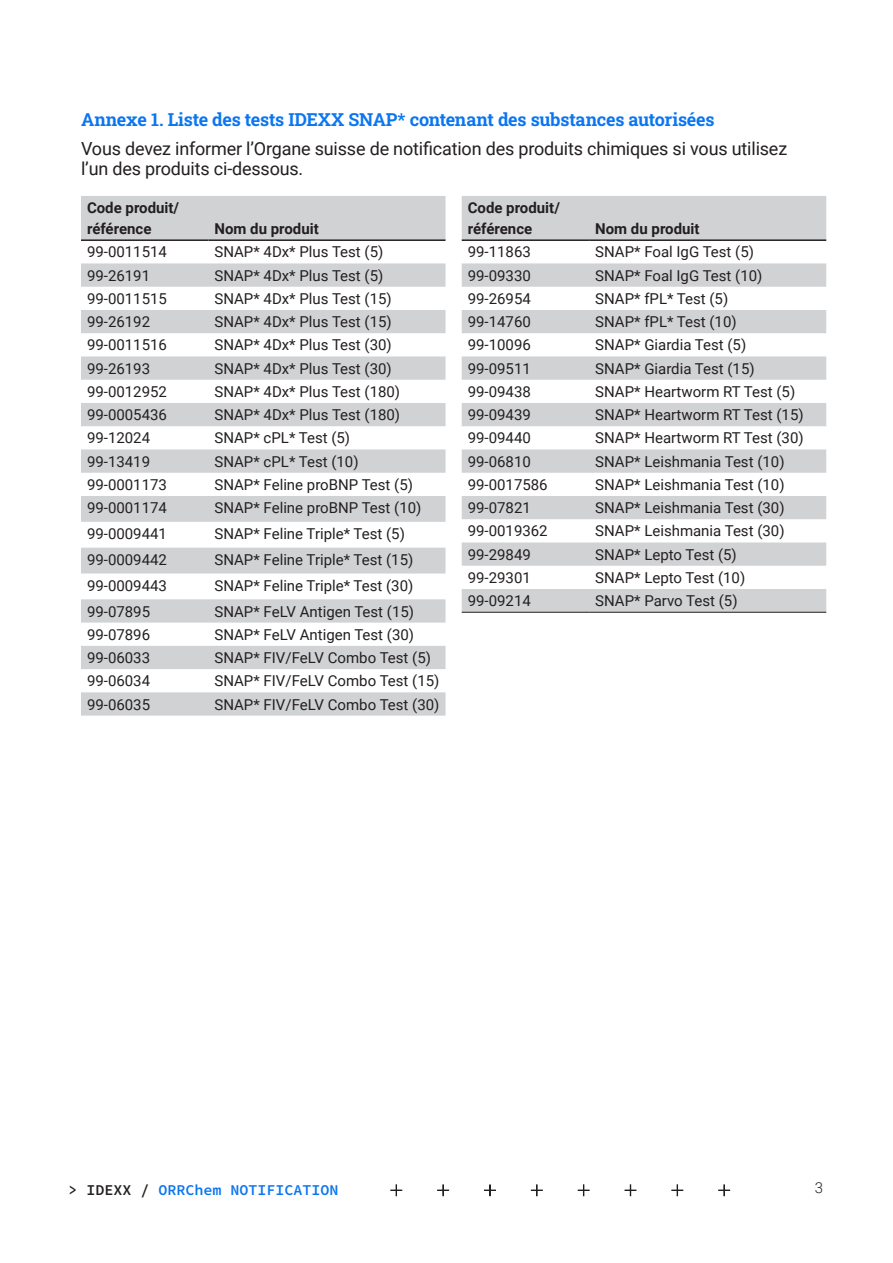
<style>
.page{position:relative;width:893px;height:1263px;background:#fff}
.page>*{position:absolute;margin:0;border:0;box-sizing:border-box;transform-origin:0 0}
.LETTER_COPY{font:18px/19.5px "Roboto";letter-spacing:-.01em;color:#231f20}
.SUBHEAD{font:18px "Roboto Slab";letter-spacing:-.015em;color:#0b76f0}
.LETTER_COPY-2{font:15px "Roboto";color:#231f20}
.LETTER_COPY-3{font:700 15px/21px "Roboto";color:#231f20}
.t1{font:600 15px "Source Code Pro";color:#0b76f0}
.t2{font:300 15px "Roboto";color:#231f20}
.s1{color:#231f20}
</style>
<div class="page">
<svg style="left:390px;top:1184px;width:12px;height:12px"></svg>
<svg style="left:437px;top:1184px;width:12px;height:12px"></svg>
<svg style="left:484px;top:1184px;width:12px;height:12px"></svg>
<svg style="left:531px;top:1184px;width:12px;height:12px"></svg>
<svg style="left:578px;top:1184px;width:11px;height:12px"></svg>
<svg style="left:625px;top:1184px;width:11px;height:12px"></svg>
<svg style="left:671px;top:1184px;width:12px;height:12px"></svg>
<svg style="left:718px;top:1184px;width:12px;height:12px"></svg>
<svg style="left:462px;top:196px;width:364px;height:416px;fill:#d1d2d4"></svg>
<hr style="left:462px;top:239px;width:127px;height:2px;background:#231f20">
<hr style="left:589px;top:239px;width:237px;height:2px;background:#231f20">
<hr style="left:462px;top:612px;width:127px;height:1px;background:#231f20">
<hr style="left:589px;top:612px;width:237px;height:1px;background:#231f20">
<svg style="left:81px;top:196px;width:365px;height:520px;fill:#d1d2d4"></svg>
<hr style="left:81px;top:239px;width:127px;height:2px;background:#231f20">
<hr style="left:208px;top:239px;width:238px;height:2px;background:#231f20">
<p class="SUBHEAD" style="left:81px;top:107px;width:635px">Annexe 1. Liste des tests IDEXX SNAP* contenant des substances autorisées</p>
<p class="LETTER_COPY" style="left:81px;top:139px;width:708px">Vous devez informer l’Organe suisse de notification des produits chimiques si vous utilisez l’un des produits ci-dessous.</p>
<p class="LETTER_COPY-3" style="left:468px;top:197px;width:94px">Code produit/ référence</p>
<p class="LETTER_COPY-3" style="left:87px;top:197px;width:94px">Code produit/ référence</p>
<p class="LETTER_COPY-3" style="left:214px;top:218px;width:106px">Nom du produit</p>
<p class="LETTER_COPY-3" style="left:595px;top:218px;width:106px">Nom du produit</p>
<p class="LETTER_COPY-2" style="left:87px;top:242px;width:82px">99-0011514</p>
<p class="LETTER_COPY-2" style="left:214px;top:242px;width:170px">SNAP* 4Dx* Plus Test (5)</p>
<p class="LETTER_COPY-2" style="left:87px;top:265px;width:65px">99-26191</p>
<p class="LETTER_COPY-2" style="left:214px;top:265px;width:170px">SNAP* 4Dx* Plus Test (5)</p>
<p class="LETTER_COPY-2" style="left:87px;top:288px;width:82px">99-0011515</p>
<p class="LETTER_COPY-2" style="left:214px;top:288px;width:179px">SNAP* 4Dx* Plus Test (15)</p>
<p class="LETTER_COPY-2" style="left:87px;top:311px;width:65px">99-26192</p>
<p class="LETTER_COPY-2" style="left:214px;top:311px;width:179px">SNAP* 4Dx* Plus Test (15)</p>
<p class="LETTER_COPY-2" style="left:87px;top:335px;width:82px">99-0011516</p>
<p class="LETTER_COPY-2" style="left:214px;top:335px;width:179px">SNAP* 4Dx* Plus Test (30)</p>
<p class="LETTER_COPY-2" style="left:87px;top:358px;width:65px">99-26193</p>
<p class="LETTER_COPY-2" style="left:214px;top:358px;width:179px">SNAP* 4Dx* Plus Test (30)</p>
<p class="LETTER_COPY-2" style="left:87px;top:381px;width:82px">99-0012952</p>
<p class="LETTER_COPY-2" style="left:214px;top:381px;width:187px">SNAP* 4Dx* Plus Test (180)</p>
<p class="LETTER_COPY-2" style="left:87px;top:404px;width:82px">99-0005436</p>
<p class="LETTER_COPY-2" style="left:214px;top:404px;width:187px">SNAP* 4Dx* Plus Test (180)</p>
<p class="LETTER_COPY-2" style="left:87px;top:428px;width:65px">99-12024</p>
<p class="LETTER_COPY-2" style="left:214px;top:428px;width:137px">SNAP* cPL* Test (5)</p>
<p class="LETTER_COPY-2" style="left:87px;top:451px;width:65px">99-13419</p>
<p class="LETTER_COPY-2" style="left:214px;top:451px;width:146px">SNAP* cPL* Test (10)</p>
<p class="LETTER_COPY-2" style="left:87px;top:474px;width:82px">99-0001173</p>
<p class="LETTER_COPY-2" style="left:214px;top:474px;width:200px">SNAP* Feline proBNP Test (5)</p>
<p class="LETTER_COPY-2" style="left:87px;top:497px;width:82px">99-0001174</p>
<p class="LETTER_COPY-2" style="left:214px;top:497px;width:209px">SNAP* Feline proBNP Test (10)</p>
<p class="LETTER_COPY-2" style="left:87px;top:523px;width:82px">99-0009441</p>
<p class="LETTER_COPY-2" style="left:214px;top:523px;width:192px">SNAP* Feline Triple* Test (5)</p>
<p class="LETTER_COPY-2" style="left:87px;top:549px;width:82px">99-0009442</p>
<p class="LETTER_COPY-2" style="left:214px;top:549px;width:200px">SNAP* Feline Triple* Test (15)</p>
<p class="LETTER_COPY-2" style="left:87px;top:575px;width:82px">99-0009443</p>
<p class="LETTER_COPY-2" style="left:214px;top:575px;width:200px">SNAP* Feline Triple* Test (30)</p>
<p class="LETTER_COPY-2" style="left:87px;top:601px;width:65px">99-07895</p>
<p class="LETTER_COPY-2" style="left:214px;top:601px;width:201px">SNAP* FeLV Antigen Test (15)</p>
<p class="LETTER_COPY-2" style="left:87px;top:624px;width:65px">99-07896</p>
<p class="LETTER_COPY-2" style="left:214px;top:624px;width:201px">SNAP* FeLV Antigen Test (30)</p>
<p class="LETTER_COPY-2" style="left:87px;top:647px;width:65px">99-06033</p>
<p class="LETTER_COPY-2" style="left:214px;top:647px;width:218px">SNAP* FIV/FeLV Combo Test (5)</p>
<p class="LETTER_COPY-2" style="left:87px;top:670px;width:65px">99-06034</p>
<p class="LETTER_COPY-2" style="left:214px;top:670px;width:226px">SNAP* FIV/FeLV Combo Test (15)</p>
<p class="LETTER_COPY-2" style="left:87px;top:694px;width:65px">99-06035</p>
<p class="LETTER_COPY-2" style="left:214px;top:694px;width:226px">SNAP* FIV/FeLV Combo Test (30)</p>
<p class="LETTER_COPY-2" style="left:468px;top:242px;width:65px">99-11863</p>
<p class="LETTER_COPY-2" style="left:595px;top:242px;width:160px">SNAP* Foal IgG Test (5)</p>
<p class="LETTER_COPY-2" style="left:468px;top:265px;width:65px">99-09330</p>
<p class="LETTER_COPY-2" style="left:595px;top:265px;width:169px">SNAP* Foal IgG Test (10)</p>
<p class="LETTER_COPY-2" style="left:468px;top:288px;width:65px">99-26954</p>
<p class="LETTER_COPY-2" style="left:595px;top:288px;width:135px">SNAP* fPL* Test (5)</p>
<p class="LETTER_COPY-2" style="left:468px;top:311px;width:65px">99-14760</p>
<p class="LETTER_COPY-2" style="left:595px;top:311px;width:143px">SNAP* fPL* Test (10)</p>
<p class="LETTER_COPY-2" style="left:468px;top:335px;width:65px">99-10096</p>
<p class="LETTER_COPY-2" style="left:595px;top:335px;width:153px">SNAP* Giardia Test (5)</p>
<p class="LETTER_COPY-2" style="left:468px;top:358px;width:65px">99-09511</p>
<p class="LETTER_COPY-2" style="left:595px;top:358px;width:161px">SNAP* Giardia Test (15)</p>
<p class="LETTER_COPY-2" style="left:468px;top:381px;width:65px">99-09438</p>
<p class="LETTER_COPY-2" style="left:595px;top:381px;width:202px">SNAP* Heartworm RT Test (5)</p>
<p class="LETTER_COPY-2" style="left:468px;top:404px;width:65px">99-09439</p>
<p class="LETTER_COPY-2" style="left:595px;top:404px;width:210px">SNAP* Heartworm RT Test (15)</p>
<p class="LETTER_COPY-2" style="left:468px;top:428px;width:65px">99-09440</p>
<p class="LETTER_COPY-2" style="left:595px;top:428px;width:210px">SNAP* Heartworm RT Test (30)</p>
<p class="LETTER_COPY-2" style="left:468px;top:451px;width:65px">99-06810</p>
<p class="LETTER_COPY-2" style="left:595px;top:451px;width:191px">SNAP* Leishmania Test (10)</p>
<p class="LETTER_COPY-2" style="left:468px;top:474px;width:82px">99-0017586</p>
<p class="LETTER_COPY-2" style="left:595px;top:474px;width:191px">SNAP* Leishmania Test (10)</p>
<p class="LETTER_COPY-2" style="left:468px;top:497px;width:65px">99-07821</p>
<p class="LETTER_COPY-2" style="left:595px;top:497px;width:191px">SNAP* Leishmania Test (30)</p>
<p class="LETTER_COPY-2" style="left:468px;top:521px;width:82px">99-0019362</p>
<p class="LETTER_COPY-2" style="left:595px;top:521px;width:191px">SNAP* Leishmania Test (30)</p>
<p class="LETTER_COPY-2" style="left:468px;top:544px;width:65px">99-29849</p>
<p class="LETTER_COPY-2" style="left:595px;top:544px;width:143px">SNAP* Lepto Test (5)</p>
<p class="LETTER_COPY-2" style="left:468px;top:567px;width:65px">99-29301</p>
<p class="LETTER_COPY-2" style="left:595px;top:567px;width:152px">SNAP* Lepto Test (10)</p>
<p class="LETTER_COPY-2" style="left:468px;top:590px;width:65px">99-09214</p>
<p class="LETTER_COPY-2" style="left:595px;top:590px;width:144px">SNAP* Parvo Test (5)</p>
<p class="t1" style="left:68px;top:1179px;width:271px"><span class="s1">&gt; IDEXX /</span> ORRChem NOTIFICATION</p>
<p class="t2" style="left:815px;top:1177px;width:10px">3</p>
</div>
